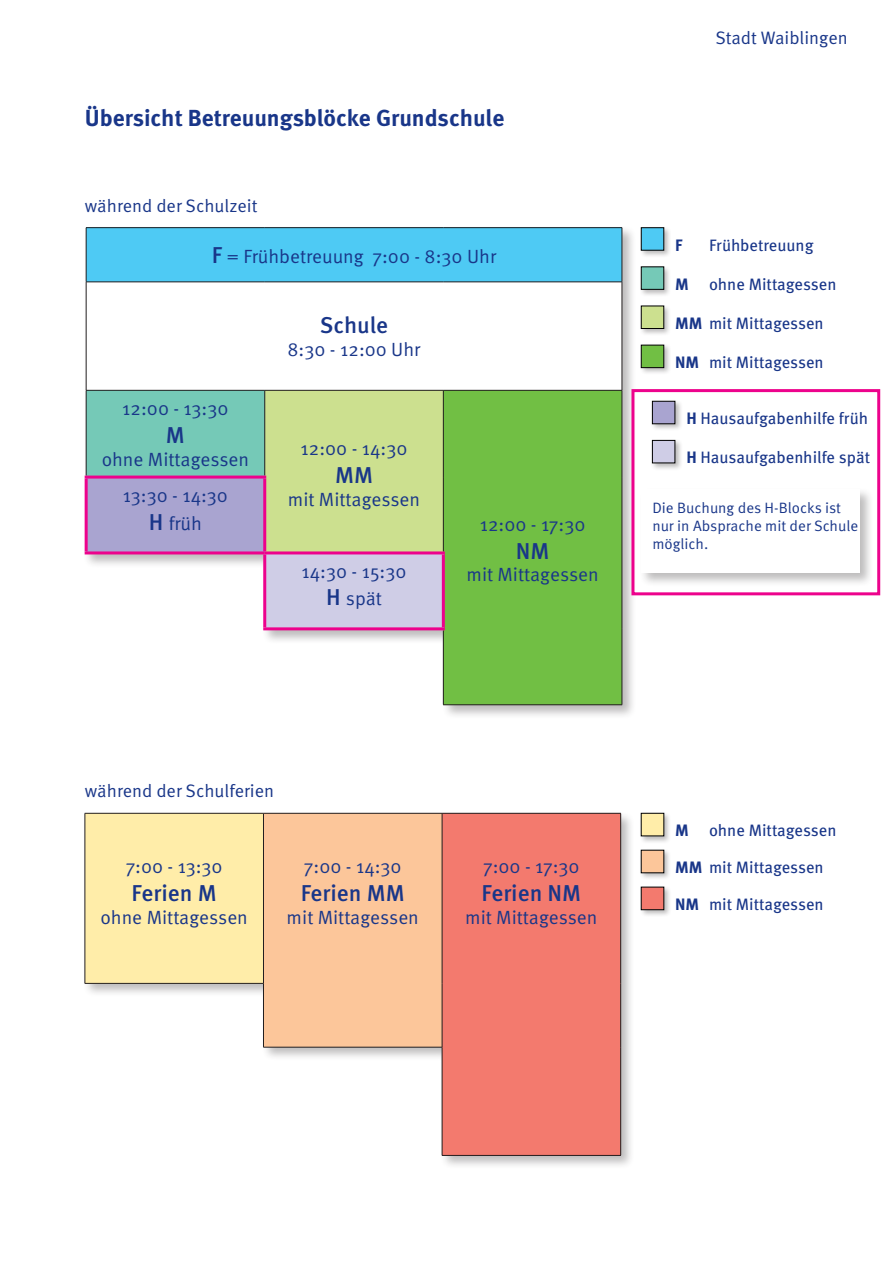
<style>
.page{position:relative;width:893px;height:1263px;background:#fff}
.page>*{position:absolute;margin:0;border:0;box-sizing:border-box;transform-origin:0 0}
.t1{font:700 23.25px "Meta OT";color:#193689}
.t2{font:500 22.95px "Meta OT";color:#193689}
.t3{font:19.2px/27.6px "Meta OT Norm";color:#193689;text-align:center}
.t4{font:18px "Meta OT Norm";color:#193689}
.t5{font:16.5px "Meta OT";color:#193689}
.t6{font:700 16.5px "Meta OT";color:#193689}
.t7{font:15px/18px "Meta OT Norm";color:#193689}
.s1{font-family:"Meta OT";font-weight:500;font-size:22.95px}
.s2{font-weight:700}
</style>
<div class="page">
<div style="left:639px;top:811px;width:33px;height:33px;background:#231f20;opacity:.3"></div>
<div style="left:641px;top:813px;width:23px;height:23px;background:#ffeda9"></div>
<div style="left:639px;top:848px;width:33px;height:33px;background:#231f20;opacity:.3"></div>
<div style="left:641px;top:850px;width:23px;height:23px;background:#fcc69a"></div>
<div style="left:640px;top:885px;width:32px;height:32px;background:#231f20;opacity:.3"></div>
<div style="left:641px;top:887px;width:23px;height:23px;background:#f37a6e"></div>
<div style="left:83px;top:225px;width:554px;height:494px;background:#231f20;opacity:.3"></div>
<div style="left:86px;top:228px;width:536px;height:54px;background:#4ecaf4"></div>
<div style="left:86px;top:282px;width:536px;height:108px;background:#fff"></div>
<div style="left:86px;top:390px;width:179px;height:87px;background:#75c9b7"></div>
<div style="left:265px;top:390px;width:178px;height:163px;background:#cce08f"></div>
<div style="left:443px;top:390px;width:179px;height:315px;background:#71bf44"></div>
<div style="left:86px;top:477px;width:179px;height:76px;background:#a9a4d0"></div>
<div style="left:265px;top:553px;width:178px;height:76px;background:#cfcde6"></div>
<hr style="left:86px;top:228px;width:1px;height:54px;background:#231f20">
<hr style="left:86px;top:282px;width:1px;height:108px;background:#231f20">
<hr style="left:86px;top:391px;width:1px;height:85px;background:#231f20">
<hr style="left:443px;top:704px;width:179px;height:1px;background:#231f20">
<hr style="left:86px;top:227px;width:179px;height:1px;background:#231f20">
<hr style="left:265px;top:227px;width:178px;height:1px;background:#231f20">
<hr style="left:443px;top:227px;width:179px;height:1px;background:#231f20">
<hr style="left:622px;top:228px;width:1px;height:54px;background:#231f20">
<hr style="left:86px;top:282px;width:179px;height:1px;background:#231f20">
<hr style="left:265px;top:282px;width:178px;height:1px;background:#231f20">
<hr style="left:443px;top:282px;width:179px;height:1px;background:#231f20">
<hr style="left:622px;top:282px;width:1px;height:108px;background:#231f20">
<hr style="left:86px;top:390px;width:179px;height:1px;background:#231f20">
<hr style="left:265px;top:390px;width:178px;height:1px;background:#231f20">
<hr style="left:264px;top:391px;width:1px;height:85px;background:#231f20">
<hr style="left:443px;top:390px;width:179px;height:1px;background:#231f20">
<hr style="left:443px;top:391px;width:1px;height:86px;background:#231f20">
<hr style="left:622px;top:391px;width:1px;height:86px;background:#231f20">
<hr style="left:443px;top:477px;width:1px;height:74px;background:#231f20">
<hr style="left:622px;top:477px;width:1px;height:76px;background:#231f20">
<hr style="left:622px;top:553px;width:1px;height:76px;background:#231f20">
<hr style="left:443px;top:630px;width:1px;height:74px;background:#231f20">
<hr style="left:622px;top:629px;width:1px;height:75px;background:#231f20">
<hr style="left:85px;top:476px;width:181px;height:3px;background:#ed028c">
<hr style="left:85px;top:479px;width:3px;height:72px;background:#ed028c">
<hr style="left:263px;top:479px;width:3px;height:72px;background:#ed028c">
<hr style="left:85px;top:551px;width:180px;height:3px;background:#ed028c">
<hr style="left:265px;top:551px;width:180px;height:3px;background:#ed028c">
<hr style="left:263px;top:554px;width:3px;height:73px;background:#ed028c">
<hr style="left:442px;top:554px;width:3px;height:73px;background:#ed028c">
<hr style="left:263px;top:627px;width:182px;height:3px;background:#ed028c">
<div style="left:83px;top:811px;width:552px;height:359px;background:#231f20;opacity:.3"></div>
<div style="left:85px;top:813px;width:178px;height:170px;background:#ffeda9"></div>
<div style="left:263px;top:813px;width:179px;height:234px;background:#fcc69a"></div>
<div style="left:442px;top:813px;width:179px;height:342px;background:#f37a6e"></div>
<hr style="left:85px;top:813px;width:1px;height:170px;background:#231f20">
<hr style="left:85px;top:983px;width:179px;height:1px;background:#231f20">
<hr style="left:263px;top:1047px;width:179px;height:1px;background:#231f20">
<hr style="left:442px;top:1155px;width:179px;height:1px;background:#231f20">
<hr style="left:85px;top:813px;width:178px;height:1px;background:#231f20">
<hr style="left:263px;top:813px;width:179px;height:1px;background:#231f20">
<hr style="left:263px;top:813px;width:1px;height:170px;background:#231f20">
<hr style="left:442px;top:813px;width:179px;height:1px;background:#231f20">
<hr style="left:442px;top:813px;width:1px;height:170px;background:#231f20">
<hr style="left:620px;top:813px;width:1px;height:170px;background:#231f20">
<hr style="left:263px;top:984px;width:1px;height:63px;background:#231f20">
<hr style="left:442px;top:983px;width:1px;height:64px;background:#231f20">
<hr style="left:620px;top:983px;width:1px;height:64px;background:#231f20">
<hr style="left:442px;top:1047px;width:1px;height:108px;background:#231f20">
<hr style="left:620px;top:1047px;width:1px;height:108px;background:#231f20">
<div style="left:639px;top:226px;width:32px;height:32px;background:#231f20;opacity:.3"></div>
<div style="left:641px;top:227px;width:23px;height:23px;background:#4ecaf4;border:1px solid #000"></div>
<div style="left:639px;top:265px;width:33px;height:32px;background:#231f20;opacity:.3"></div>
<div style="left:641px;top:267px;width:23px;height:23px;background:#75c9b7;border:1px solid #000"></div>
<div style="left:639px;top:304px;width:33px;height:32px;background:#231f20;opacity:.3"></div>
<div style="left:641px;top:306px;width:23px;height:23px;background:#cce08f;border:1px solid #000"></div>
<div style="left:639px;top:343px;width:32px;height:33px;background:#231f20;opacity:.3"></div>
<div style="left:641px;top:345px;width:23px;height:23px;background:#71bf44;border:1px solid #000"></div>
<div style="left:650px;top:399px;width:33px;height:33px;background:#231f20;opacity:.3"></div>
<div style="left:652px;top:401px;width:23px;height:23px;background:#a9a4d0;border:1px solid #000"></div>
<div style="left:650px;top:438px;width:33px;height:33px;background:#231f20;opacity:.3"></div>
<div style="left:652px;top:440px;width:23px;height:23px;background:#cfcde6;border:1px solid #000"></div>
<div style="left:640px;top:487px;width:234px;height:100px;background:#231f20;opacity:.3"></div>
<div style="left:642px;top:489px;width:218px;height:83px;background:#fff"></div>
<div style="left:631px;top:389px;width:249px;height:206px;border:3px solid #ed028c"></div>
<p class="t1" style="left:85px;top:103px;width:421px">Übersicht Betreuungsblöcke Grundschule</p>
<p class="t4" style="left:85px;top:195px;width:174px">während der Schulzeit</p>
<p class="t3" style="left:212px;top:243px;width:286px"><span class="s1">F</span> = Frühbetreuung 7:00 - 8:30 Uhr</p>
<p class="t2" style="left:320px;top:311px;width:70px">Schule</p>
<p class="t3" style="left:288px;top:336px;width:134px">8:30 - 12:00 Uhr</p>
<p class="t3" style="left:122px;top:395px;width:108px">12:00 - 13:30</p>
<p class="t2" style="left:166px;top:421px;width:20px">M</p>
<p class="t3" style="left:102px;top:446px;width:149px">ohne Mittagessen</p>
<p class="t3" style="left:301px;top:435px;width:108px">12:00 - 14:30</p>
<p class="t2" style="left:335px;top:460px;width:39px">MM</p>
<p class="t3" style="left:288px;top:485px;width:134px">mit Mittagessen</p>
<p class="t3" style="left:123px;top:482px;width:107px">13:30 - 14:30<br><span class="s1">H</span> früh</p>
<p class="t3" style="left:302px;top:558px;width:107px">14:30 - 15:30<br><span class="s1">H</span> spät</p>
<p class="t3" style="left:480px;top:511px;width:107px">12:00 - 17:30</p>
<p class="t2" style="left:516px;top:536px;width:35px">NM</p>
<p class="t3" style="left:466px;top:561px;width:134px">mit Mittagessen</p>
<p class="t4" style="left:715px;top:27px;width:134px">Stadt Waiblingen</p>
<p class="t6" style="left:675px;top:234px;width:9px">F</p>
<p class="t5" style="left:709px;top:235px;width:106px">Frühbetreuung</p>
<p class="t5" style="left:675px;top:274px;width:163px"><span class="s2">M</span> ohne Mittagessen</p>
<p class="t5" style="left:675px;top:313px;width:150px"><span class="s2">MM</span> mit Mittagessen</p>
<p class="t5" style="left:675px;top:352px;width:150px"><span class="s2">NM</span> mit Mittagessen</p>
<p class="t5" style="left:686px;top:408px;width:183px"><span class="s2">H</span> Hausaufgabenhilfe früh</p>
<p class="t5" style="left:686px;top:447px;width:185px"><span class="s2">H</span> Hausaufgabenhilfe spät</p>
<p class="t7" style="left:652px;top:499px;width:207px">Die Buchung des H-Blocks ist nur in Absprache mit der Schule möglich.</p>
<p class="t4" style="left:85px;top:780px;width:191px">während der Schulferien</p>
<p class="t3" style="left:126px;top:853px;width:99px">7:00 - 13:30</p>
<p class="t2" style="left:132px;top:878px;width:87px">Ferien M</p>
<p class="t3" style="left:100px;top:903px;width:149px">ohne Mittagessen</p>
<p class="t3" style="left:304px;top:853px;width:99px">7:00 - 14:30</p>
<p class="t2" style="left:301px;top:878px;width:106px">Ferien MM</p>
<p class="t3" style="left:287px;top:903px;width:134px">mit Mittagessen</p>
<p class="t3" style="left:483px;top:853px;width:98px">7:00 - 17:30</p>
<p class="t2" style="left:481px;top:878px;width:101px">Ferien NM</p>
<p class="t3" style="left:465px;top:903px;width:134px">mit Mittagessen</p>
<p class="t5" style="left:675px;top:820px;width:163px"><span class="s2">M</span> ohne Mittagessen</p>
<p class="t5" style="left:675px;top:857px;width:150px"><span class="s2">MM</span> mit Mittagessen</p>
<p class="t5" style="left:675px;top:894px;width:150px"><span class="s2">NM</span> mit Mittagessen</p>
</div>
